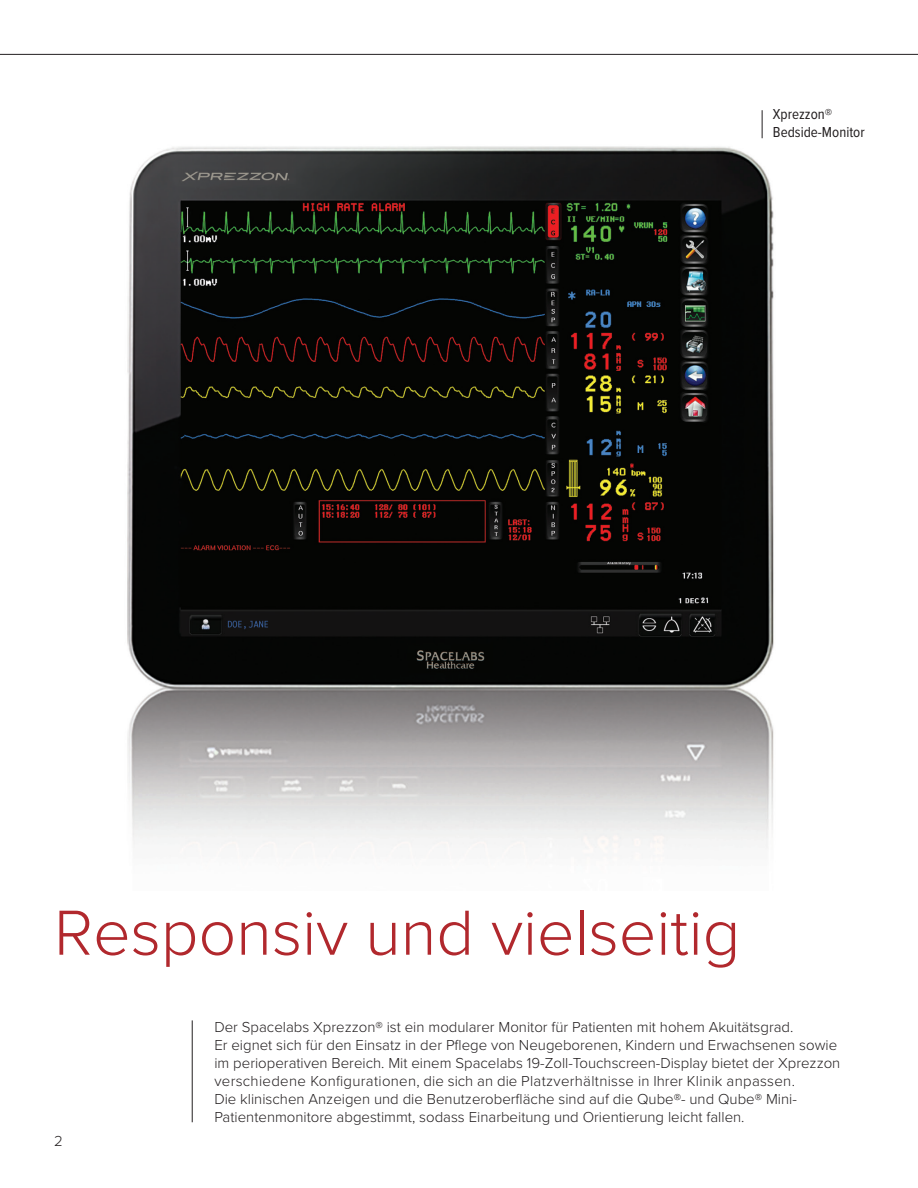
<style>
.page{position:relative;width:918px;height:1188px;background:#fff}
.page>*{position:absolute;margin:0;border:0;box-sizing:border-box;transform-origin:0 0}
.t1{font:300 66px "Proxima Nova";color:#b1282d}
.Body_Copy_10_12_5{font:300 15px/18px "Proxima Nova";color:#231f20}
.t2{font:15px/18px "Proxima Nova Cond";color:#231f20}
</style>
<div class="page">
<img style="left:127px;top:126px;width:647px;height:730px">
<hr style="left:192px;top:1020px;width:1px;height:102px;background:#231f20">
<hr style="left:0;top:54px;width:918px;height:1px;background:#231f20">
<svg style="left:762px;top:110px;width:1px;height:28px"></svg>
<p class="t2" style="left:773px;top:105px;width:93px">Xprezzon®<br>Bedside-Monitor</p>
<p class="t1" style="left:54px;top:884px;width:688px">Responsiv und vielseitig</p>
<p class="Body_Copy_10_12_5" style="left:54px;top:1131px;width:10px">2</p>
<p class="Body_Copy_10_12_5" style="left:214px;top:1017px;width:628px">Der Spacelabs Xprezzon® ist ein modularer Monitor für Patienten mit hohem Akuitätsgrad.<br>Er eignet sich für den Einsatz in der Pflege von Neugeborenen, Kindern und Erwachsenen sowie im perioperativen Bereich. Mit einem Spacelabs 19-Zoll-Touchscreen-Display bietet der Xprezzon verschiedene Konfigurationen, die sich an die Platzverhältnisse in Ihrer Klinik anpassen.<br>Die klinischen Anzeigen und die Benutzeroberfläche sind auf die Qube®- und Qube® Mini-Patientenmonitore abgestimmt, sodass Einarbeitung und Orientierung leicht fallen.</p>
</div>
